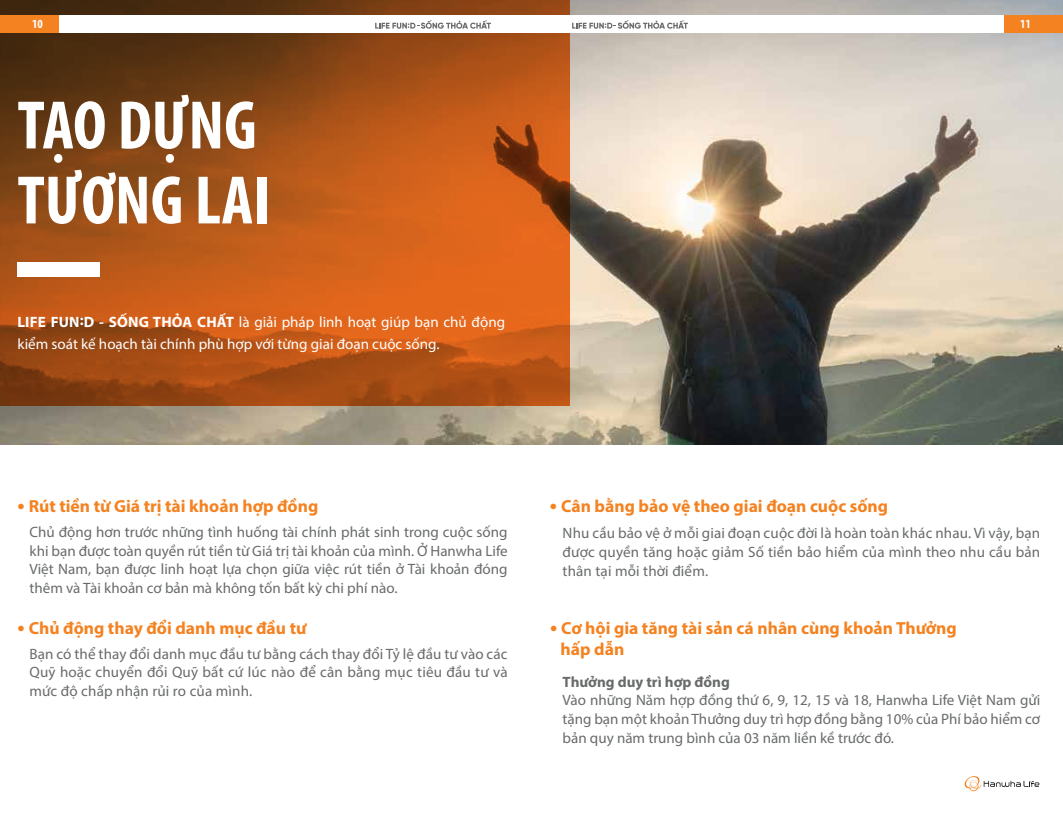
<style>
.page{position:relative;width:1063px;height:815px;background:#fff}
.page>*{position:absolute;margin:0;border:0;box-sizing:border-box;transform-origin:0 0}
.t1{font:700 condensed 69.12px/75px "Myriad Pro";color:#fff}
.t2{font:700 17.5px/21px "Myriad Pro";color:#f58220}
.t3{font:15px/18.8px "Myriad Pro";letter-spacing:.01em;color:#696b6b;text-align:justify}
.t4{font:15px/22.5px "Myriad Pro";color:#fff}
.t5{font:700 15px "Myriad Pro";color:#696b6b}
.t6{font:700 condensed 12.5px "Myriad Pro";color:#fff}
.s1{font-weight:700}
.s2{font-size:21.25px}
</style>
<div class="page">
<img style="left:0;top:0;width:1063px;height:445px">
<svg style="left:0;top:0;width:570px;height:405px;background:#a75017"></svg>
<div style="left:17px;top:262px;width:83px;height:15px;background:#fff"></div>
<svg style="left:964px;top:777px;width:76px;height:14px"></svg>
<hr style="left:959px;top:776px;width:86px;height:1px;background:#35c5ef">
<hr style="left:959px;top:791px;width:86px;height:1px;background:#35c5ef">
<hr style="left:959px;top:797px;width:86px;height:1px;background:#35c5ef">
<div style="left:0;top:15px;width:1063px;height:18px;background:#fff"></div>
<div style="left:0;top:15px;width:59px;height:18px;background:#f58220"></div>
<div style="left:1004px;top:15px;width:59px;height:18px;background:#f58220"></div>
<svg style="left:375px;top:20px;width:116px;height:9px"></svg>
<svg style="left:572px;top:20px;width:116px;height:9px"></svg>
<p class="t6" style="left:32px;top:16px;width:12px">10</p>
<p class="t6" style="left:1020px;top:16px;width:12px">11</p>
<h1 class="t1" style="left:17px;top:86px;width:255px">TẠO DỰNG<br>TƯƠNG LAI</h1>
<p class="t4" style="left:17px;top:310px;width:489px"><span class="s1">LIFE FUN:D - SỐNG THỎA CHẤT</span> là giải pháp linh hoạt giúp bạn chủ động kiểm soát kế hoạch tài chính phù hợp với từng giai đoạn cuộc sống.</p>
<p class="t2" style="left:17px;top:495px;width:302px"><span class="s2">•</span> Rút tiền từ Giá trị tài khoản hợp đồng</p>
<p class="t3" style="left:30px;top:522px;width:480px">Chủ động hơn trước những tình huống tài chính phát sinh trong cuộc sống khi bạn được toàn quyền rút tiền từ Giá trị tài khoản của mình. Ở Hanwha Life Việt Nam, bạn được linh hoạt lựa chọn giữa việc rút tiền ở Tài khoản đóng thêm và Tài khoản cơ bản mà không tốn bất kỳ chi phí nào.</p>
<p class="t2" style="left:17px;top:617px;width:290px"><span class="s2">•</span> Chủ động thay đổi danh mục đầu tư</p>
<p class="t3" style="left:30px;top:644px;width:480px">Bạn có thể thay đổi danh mục đầu tư bằng cách thay đổi Tỷ lệ đầu tư vào các Quỹ hoặc chuyển đổi Quỹ bất cứ lúc nào để cân bằng mục tiêu đầu tư và mức độ chấp nhận rủi ro của mình.</p>
<p class="t2" style="left:550px;top:495px;width:340px"><span class="s2">•</span> Cân bằng bảo vệ theo giai đoạn cuộc sống</p>
<p class="t3" style="left:563px;top:523px;width:479px">Nhu cầu bảo vệ ở mỗi giai đoạn cuộc đời là hoàn toàn khác nhau. Vì vậy, bạn được quyền tăng hoặc giảm Số tiền bảo hiểm của mình theo nhu cầu bản thân tại mỗi thời điểm.</p>
<p class="t2" style="left:561px;top:617px;width:398px;text-indent:-11px"><span class="s2">•</span> Cơ hội gia tăng tài sản cá nhân cùng khoản Thưởng hấp dẫn</p>
<p class="t5" style="left:563px;top:672px;width:169px">Thưởng duy trì hợp đồng</p>
<p class="t3" style="left:563px;top:691px;width:479px">Vào những Năm hợp đồng thứ 6, 9, 12, 15 và 18, Hanwha Life Việt Nam gửi tặng bạn một khoản Thưởng duy trì hợp đồng bằng 10% của Phí bảo hiểm cơ bản quy năm trung bình của 03 năm liền kề trước đó.</p>
</div>
